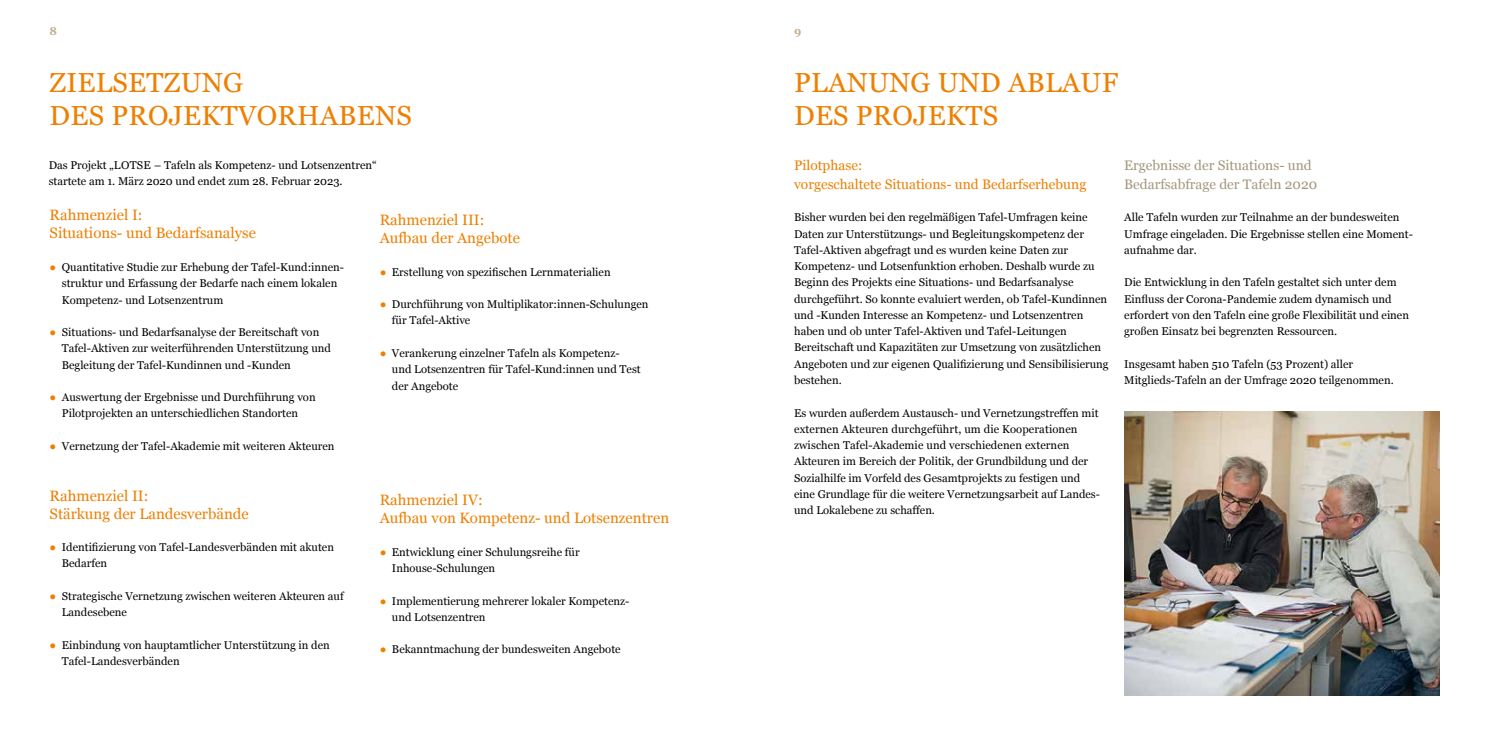
<style>
.page{position:relative;width:1489px;height:745px;background:#fff}
.page>*{position:absolute;margin:0;border:0;box-sizing:border-box;transform-origin:0 0}
.t1{font:27.5px/33px "Georgia";letter-spacing:.01em;color:#ee7f00}
.t2{font:15px/18px "Georgia";color:#ee7f00}
.t3{font:13.75px/18.8px "Georgia";color:#ee7f00}
.t4{font:13.75px/18.8px "Georgia";color:#a3977c}
.t5{font:11.25px/16.2px "Georgia";color:#000}
.t6{font:700 11.25px "Georgia";color:#c0b191}
.s1{color:#ee7f00}
</style>
<div class="page">
<img style="left:1124px;top:411px;width:315px;height:283px">
<p class="t6" style="left:50px;top:23px;width:9px">8</p>
<p class="t6" style="left:794px;top:23px;width:9px">9</p>
<h1 class="t1" style="left:50px;top:65px;width:364px">ZIELSETZUNG<br>DES PROJEKTVORHABENS</h1>
<h1 class="t1" style="left:794px;top:65px;width:325px">PLANUNG UND ABLAUF<br>DES PROJEKTS</h1>
<p class="t5" style="left:49px;top:156px;width:329px">Das Projekt „LOTSE – Tafeln als Kompetenz- und Lotsenzentren“ startete am 1. März 2020 und endet zum 28. Februar 2023.</p>
<h2 class="t2" style="left:50px;top:205px;width:208px">Rahmenziel I:<br>Situations- und Bedarfsanalyse</h2>
<p class="t5" style="left:62px;top:258px;width:283px;text-indent:-12px"><span class="s1">●</span> Quantitative Studie zur Erhebung der Tafel-Kund:innen&shy;struktur und Erfassung der Bedarfe nach einem lokalen<br>Kompetenz- und Lotsenzentrum</p>
<p class="t5" style="left:62px;top:323px;width:270px;text-indent:-12px"><span class="s1">●</span> Situations- und Bedarfsanalyse der Bereitschaft von<br>Tafel-Aktiven zur weiterführenden Unterstützung und<br>Begleitung der Tafel-Kundinnen und -Kunden</p>
<p class="t5" style="left:50px;top:388px;width:267px;text-align:center"><span class="s1">●</span> Auswertung der Ergebnisse und Durchführung von<br>Pilotprojekten an unterschiedlichen Standorten</p>
<p class="t5" style="left:50px;top:437px;width:286px"><span class="s1">●</span> Vernetzung der Tafel-Akademie mit weiteren Akteuren</p>
<h2 class="t2" style="left:50px;top:485px;width:201px">Rahmenziel II:<br>Stärkung der Landesverbände</h2>
<p class="t5" style="left:62px;top:538px;width:274px;text-indent:-12px"><span class="s1">●</span> Identifizierung von Tafel-Landesverbänden mit akuten<br>Bedarfen</p>
<p class="t5" style="left:62px;top:587px;width:283px;text-indent:-12px"><span class="s1">●</span> Strategische Vernetzung zwischen weiteren Akteuren auf<br>Landesebene</p>
<p class="t5" style="left:62px;top:635px;width:269px;text-indent:-12px"><span class="s1">●</span> Einbindung von hauptamtlicher Unterstützung in den<br>Tafel-Landesverbänden</p>
<h2 class="t2" style="left:380px;top:210px;width:142px">Rahmenziel III:<br>Aufbau der Angebote</h2>
<p class="t5" style="left:380px;top:263px;width:232px"><span class="s1">●</span> Erstellung von spezifischen Lernmaterialien</p>
<p class="t5" style="left:392px;top:295px;width:258px;text-indent:-12px"><span class="s1">●</span> Durchführung von Multiplikator:innen-Schulungen für Tafel-Aktive</p>
<p class="t5" style="left:392px;top:344px;width:250px;text-indent:-12px"><span class="s1">●</span> Verankerung einzelner Tafeln als Kompetenz&shy;und Lotsenzentren für Tafel-Kund:innen und Test der Angebote</p>
<h2 class="t2" style="left:380px;top:490px;width:291px">Rahmenziel IV:<br>Aufbau von Kompetenz- und Lotsenzentren</h2>
<p class="t5" style="left:392px;top:543px;width:189px;text-indent:-12px"><span class="s1">●</span> Entwicklung einer Schulungsreihe für<br>Inhouse-Schulungen</p>
<p class="t5" style="left:392px;top:591px;width:239px;text-indent:-12px"><span class="s1">●</span> Implementierung mehrerer lokaler Kompetenz&shy;und Lotsenzentren</p>
<p class="t5" style="left:380px;top:640px;width:242px"><span class="s1">●</span> Bekanntmachung der bundesweiten Angebote</p>
<p class="t3" style="left:794px;top:155px;width:294px">Pilotphase:<br>vorgeschaltete Situations- und Bedarfserhebung</p>
<p class="t5" style="left:794px;top:209px;width:316px">Bisher wurden bei den regelmäßigen Tafel-Umfragen keine Daten zur Unterstützungs- und Begleitungskompetenz der Tafel-Aktiven abgefragt und es wurden keine Daten zur Kompetenz- und Lotsenfunktion erhoben. Deshalb wurde zu Beginn des Projekts eine Situations- und Bedarfsanalyse durchgeführt. So konnte evaluiert werden, ob Tafel-Kundinnen und -Kunden Interesse an Kompetenz- und Lotsenzentren haben und ob unter Tafel-Aktiven und Tafel-Leitungen Bereitschaft und Kapazitäten zur Umsetzung von zusätzlichen Angeboten und zur eigenen Qualifizierung und Sensibilisierung bestehen.</p>
<p class="t5" style="left:794px;top:404px;width:307px">Es wurden außerdem Austausch- und Vernetzungstreffen mit externen Akteuren durchgeführt, um die Kooperationen zwischen Tafel-Akademie und verschiedenen externen Akteuren im Bereich der Politik, der Grundbildung und der Sozialhilfe im Vorfeld des Gesamtprojekts zu festigen und eine Grundlage für die weitere Vernetzungsarbeit auf Landes&shy;und Lokalebene zu schaffen.</p>
<p class="t4" style="left:1124px;top:155px;width:194px">Ergebnisse der Situations- und<br>Bedarfsabfrage der Tafeln 2020</p>
<p class="t5" style="left:1124px;top:209px;width:289px">Alle Tafeln wurden zur Teilnahme an der bundesweiten<br>Umfrage eingeladen. Die Ergebnisse stellen eine Moment&shy;aufnahme dar.</p>
<p class="t5" style="left:1124px;top:274px;width:286px">Die Entwicklung in den Tafeln gestaltet sich unter dem Einfluss der Corona-Pandemie zudem dynamisch und erfordert von den Tafeln eine große Flexibilität und einen großen Einsatz bei begrenzten Ressourcen.</p>
<p class="t5" style="left:1124px;top:355px;width:271px">Insgesamt haben 510 Tafeln (53 Prozent) aller<br>Mitglieds-Tafeln an der Umfrage 2020 teilgenommen.</p>
</div>
